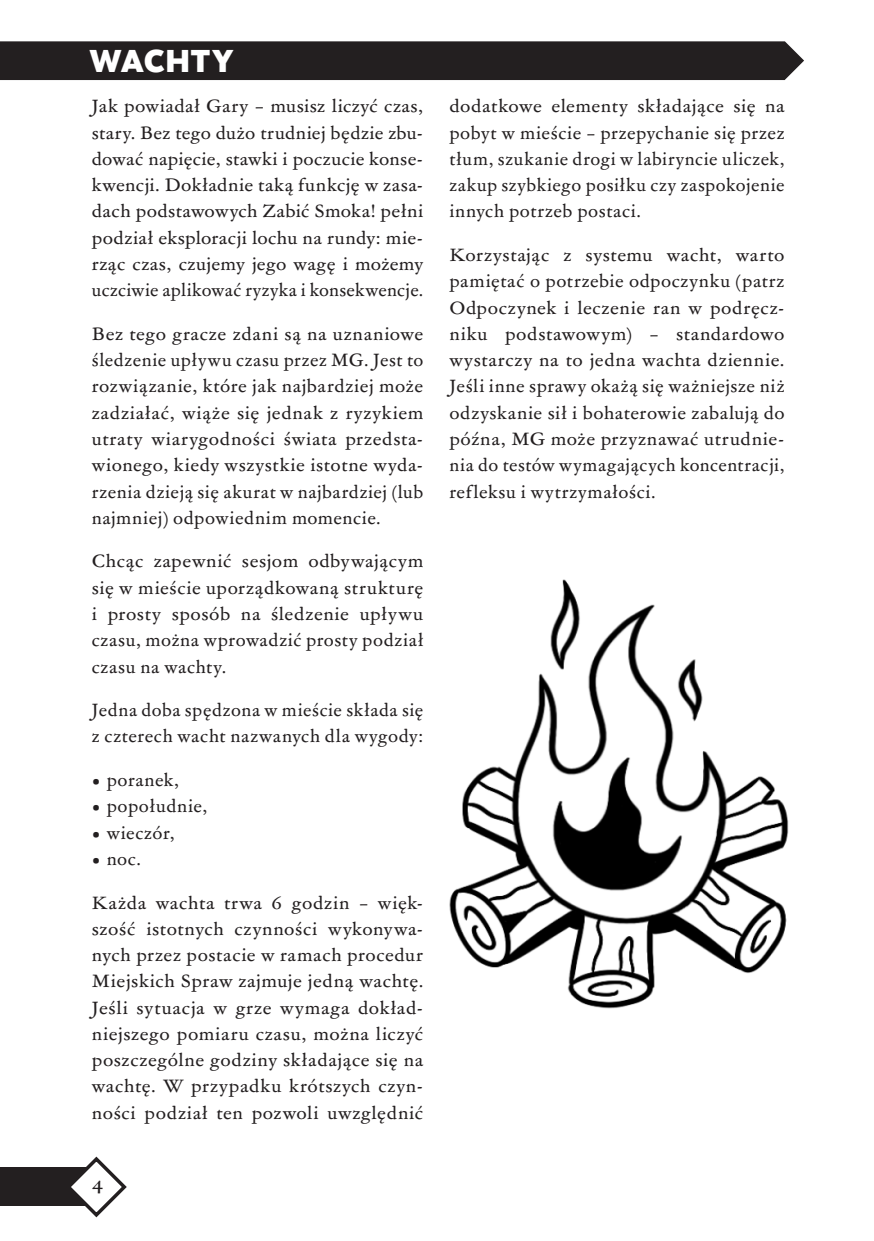
<style>
.page{position:relative;width:874px;height:1241px;background:#fff}
.page>*{position:absolute;margin:0;border:0;box-sizing:border-box;transform-origin:0 0}
.Nagłówek_1{font:900 31.5px "Motiva Sans";letter-spacing:.01em;color:#fff}
.Tekst_główny{font:17.5px/26.2px "Garamond ATF Text";letter-spacing:.03em;color:#231f20;text-align:justify}
.t1{font:700 17.5px "Garamond ATF Text";color:#231f20}
</style>
<div class="page">
<div style="left:0;top:1167px;width:96px;height:39px;background:#231f20"></div>
<svg style="left:71px;top:1156px;width:56px;height:62px"></svg>
<div style="left:0;top:41px;width:803px;height:39px;background:#231f20"></div>
<img style="left:449px;top:579px;width:339px;height:429px">
<p class="Nagłówek_1" style="left:89px;top:38px;width:145px">WACHTY</p>
<p class="Tekst_główny" style="left:92px;top:92px;width:333px">Jak powiadał Gary – musisz liczyć czas, stary. Bez tego dużo trudniej będzie zbu&shy;dować napięcie, stawki i poczucie konse&shy;kwencji. Dokładnie taką funkcję w zasa&shy;dach podstawowych Zabić Smoka! pełni podział eksploracji lochu na rundy: mie&shy;rząc czas, czujemy jego wagę i możemy uczciwie aplikować ryzyka i konsekwencje.</p>
<p class="Tekst_główny" style="left:92px;top:320px;width:333px">Bez tego gracze zdani są na uznaniowe śledzenie upływu czasu przez MG. Jest to rozwiązanie, które jak najbardziej może zadziałać, wiąże się jednak z ryzykiem utraty wiarygodności świata przedsta&shy;wionego, kiedy wszystkie istotne wyda&shy;rzenia dzieją się akurat w najbardziej (lub najmniej) odpowiednim momencie.</p>
<p class="Tekst_główny" style="left:92px;top:547px;width:333px">Chcąc zapewnić sesjom odbywającym się w mieście uporządkowaną strukturę i prosty sposób na śledzenie upływu czasu, można wprowadzić prosty podział czasu na wachty.</p>
<p class="Tekst_główny" style="left:92px;top:696px;width:333px">Jedna doba spędzona w mieście składa się z czterech wacht nazwanych dla wygody:</p>
<p class="Tekst_główny" style="left:92px;top:766px;width:89px">• poranek,</p>
<p class="Tekst_główny" style="left:92px;top:792px;width:117px">• popołudnie,</p>
<p class="Tekst_główny" style="left:92px;top:818px;width:84px">• wieczór,</p>
<p class="Tekst_główny" style="left:92px;top:844px;width:51px">• noc.</p>
<p class="Tekst_główny" style="left:92px;top:888px;width:333px">Każda wachta trwa 6 godzin – więk&shy;szość istotnych czynności wykonywa&shy;nych przez postacie w ramach procedur Miejskich Spraw zajmuje jedną wachtę.<br>Jeśli sytuacja w grze wymaga dokład&shy;niejszego pomiaru czasu, można liczyć poszczególne godziny składające się na wachtę. W przypadku krótszych czyn&shy;ności podział ten pozwoli uwzględnić</p>
<p class="t1" style="left:92px;top:1170px;width:13px">4</p>
<p class="Tekst_główny" style="left:449px;top:92px;width:336px">dodatkowe elementy składające się na pobyt w mieście – przepychanie się przez tłum, szukanie drogi w labiryncie uliczek, zakup szybkiego posiłku czy zaspokojenie innych potrzeb postaci.</p>
<p class="Tekst_główny" style="left:449px;top:241px;width:336px">Korzystając z systemu wacht, warto pamiętać o potrzebie odpoczynku (patrz Odpoczynek i leczenie ran w podręcz&shy;niku podstawowym) – standardowo wystarczy na to jedna wachta dziennie.<br>Jeśli inne sprawy okażą się ważniejsze niż odzyskanie sił i bohaterowie zabalują do późna, MG może przyznawać utrudnie&shy;nia do testów wymagających koncentracji, refleksu i wytrzymałości.</p>
</div>
